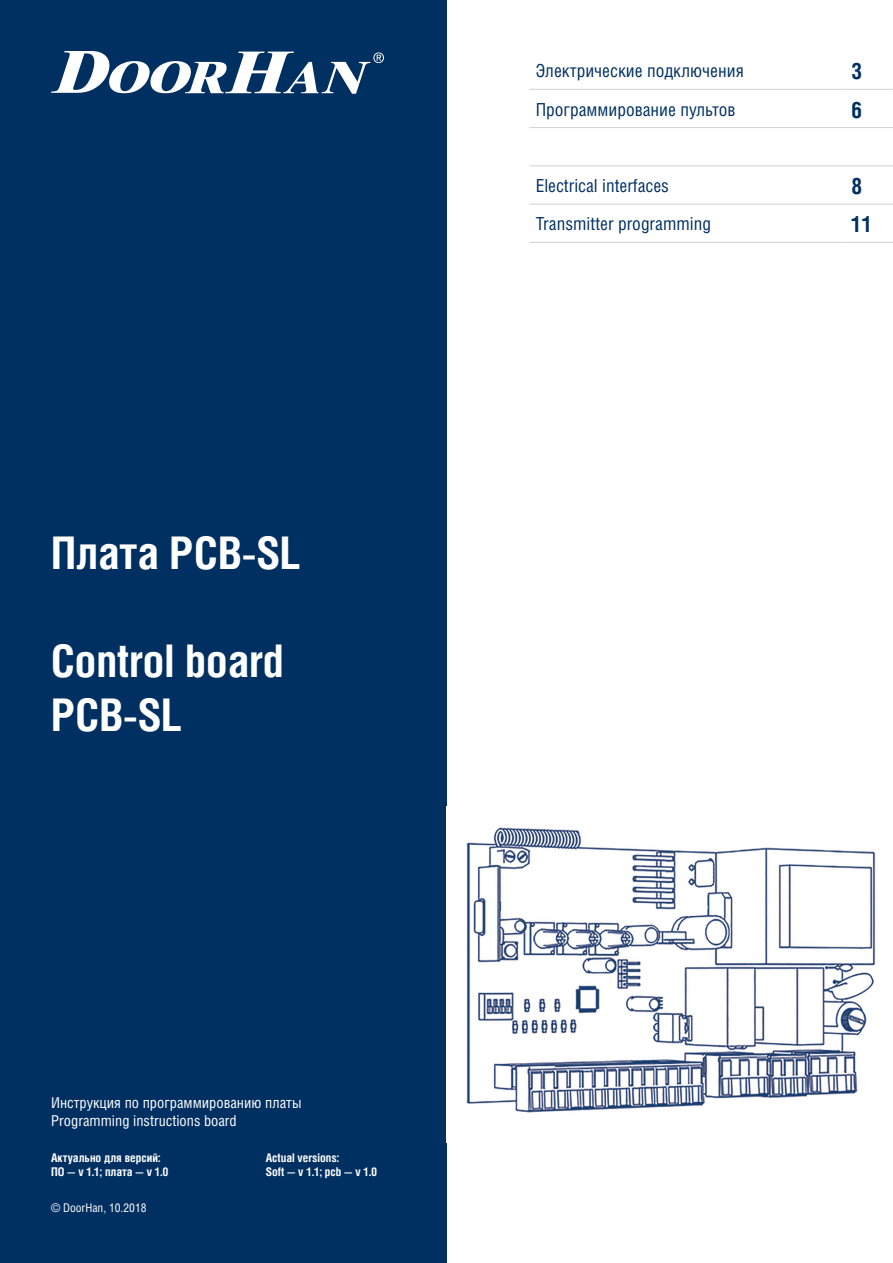
<style>
.page{position:relative;width:893px;height:1263px;background:#fff}
.page>*{position:absolute;margin:0;border:0;box-sizing:border-box;transform-origin:0 0}
.t1{font:700 45px/54px "Helios Cond";color:#fff}
.t2{font:700 22.5px "Helios Cond";color:#003062}
.t3{font:18px "Helios Cond";color:#003062}
.t4{font:15px/18px "Helios Cond";color:#fff}
.t5{font:700 12px/14.4px "Helios Cond";color:#fff}
.t6{font:12px "Helios Cond";color:#fff}
</style>
<div class="page">
<div style="left:0;top:0;width:446px;height:1263px;background:#003062"></div>
<svg style="left:51px;top:51px;width:333px;height:43px"></svg>
<img style="left:466px;top:827px;width:410px;height:286px">
<hr style="left:529px;top:89px;width:316px;height:1px;background:#d1d2d4">
<hr style="left:845px;top:89px;width:48px;height:1px;background:#d1d2d4">
<hr style="left:529px;top:127px;width:316px;height:1px;background:#d1d2d4">
<hr style="left:845px;top:127px;width:48px;height:1px;background:#d1d2d4">
<hr style="left:529px;top:166px;width:316px;height:1px;background:#d1d2d4">
<hr style="left:845px;top:166px;width:48px;height:1px;background:#d1d2d4">
<hr style="left:529px;top:204px;width:316px;height:1px;background:#d1d2d4">
<hr style="left:845px;top:204px;width:48px;height:1px;background:#d1d2d4">
<hr style="left:529px;top:242px;width:316px;height:1px;background:#d1d2d4">
<hr style="left:845px;top:242px;width:48px;height:1px;background:#d1d2d4">
<h1 class="t1" style="left:51px;top:524px;width:251px">Плата PCB-SL</h1>
<h1 class="t1" style="left:51px;top:632px;width:234px">Control board<br>PCB-SL</h1>
<p class="t4" style="left:51px;top:1093px;width:252px">Инструкция по программированию платы<br>Programming instructions board</p>
<p class="t5" style="left:51px;top:1150px;width:119px">Актуально для версий:<br>ПО — v 1.1; плата — v 1.0</p>
<p class="t5" style="left:266px;top:1150px;width:113px">Actual versions:<br>Soft — v 1.1; pcb — v 1.0</p>
<p class="t6" style="left:51px;top:1200px;width:97px">© DoorHan, 10.2018</p>
<p class="t3" style="left:536px;top:60px;width:210px">Электрические подключения</p>
<p class="t2" style="left:851px;top:58px;width:13px">3</p>
<p class="t3" style="left:536px;top:98px;width:202px">Программирование пультов</p>
<p class="t2" style="left:851px;top:96px;width:13px">6</p>
<p class="t3" style="left:536px;top:175px;width:135px">Electrical interfaces</p>
<p class="t2" style="left:851px;top:173px;width:13px">8</p>
<p class="t3" style="left:536px;top:213px;width:177px">Transmitter programming</p>
<p class="t2" style="left:851px;top:211px;width:23px">11</p>
</div>
